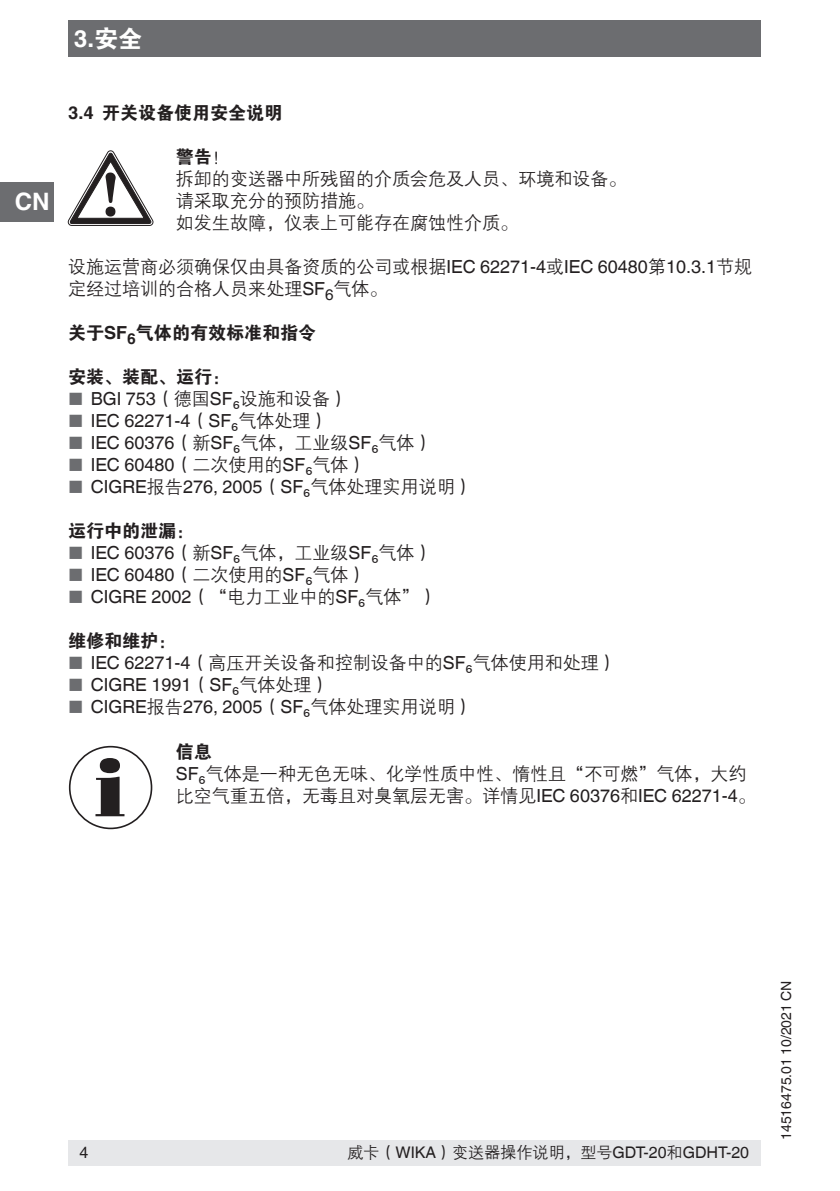
<style>
.page{position:relative;width:840px;height:1191px;background:#fff}
.page>*{position:absolute;margin:0;border:0;box-sizing:border-box;transform-origin:0 0}
.t1{font:700 24px "Helvetica World";color:#fff}
.t2{font:18px "Helvetica World";color:#231f20}
.t3{font:18px/22px "FZZDXJW GB1 0";color:#231f20}
.t4{font:18px "FZDHTJW GB1 0";color:#231f20}
.t5{font:16px "Helvetica World";color:#231f20}
.t6{font:14px "Helvetica World";color:#231f20}
.s1{font-family:"FZDHTJW GB1 0";font-weight:400}
.s2{font-family:"Helvetica World";font-weight:700}
.s3{font-family:"Helvetica World"}
.s4{font-family:"FZZDXJW GB1 0";font-size:15.4px;color:#6c6d70}
.s5{font-family:"FZZDXJW GB1 0"}
.s6{font-size:15.4px;color:#6c6d70}
</style>
<div class="page">
<div style="left:68px;top:1140px;width:692px;height:25px;background:#e6e7e9"></div>
<div style="left:68px;top:20px;width:692px;height:37px;background:#6c6d70"></div>
<div style="left:0;top:182px;width:54px;height:39px;background:#6c6d70"></div>
<svg style="left:68px;top:151px;width:85px;height:75px"></svg>
<svg style="left:95px;top:758px;width:29px;height:58px"></svg>
<div style="left:69px;top:746px;width:83px;height:83px;border:2px solid #231f20;border-radius:50%"></div>
<h1 class="t1" style="left:74px;top:25px;width:70px">3.<span class="s1">安全</span></h1>
<h1 class="t1" style="left:15px;top:188px;width:36px">CN</h1>
<p class="t4" style="left:68px;top:103px;width:216px"><span class="s2">3.4</span> 开关设备使用安全说明</p>
<p class="t4" style="left:176px;top:147px;width:55px">警告！</p>
<p class="t3" style="left:176px;top:169px;width:452px">拆卸的变送器中所残留的介质会危及人员、环境和设备。请采取充分的预防措施。<br>如发生故障，仪表上可能存在腐蚀性介质。</p>
<p class="t3" style="left:68px;top:257px;width:685px">设施运营商必须确保仅由具备资质的公司或根据<span class="s3">IEC 62271-4</span>或<span class="s3">IEC 60480</span>第<span class="s3">10.3.1</span>节规定经过培训的合格人员来处理<span class="s3">SF</span><sub>6</sub>气体。</p>
<p class="t4" style="left:68px;top:323px;width:249px">关于<span class="s2">SF</span><sub>6</sub>气体的有效标准和指令</p>
<p class="t4" style="left:68px;top:367px;width:164px">安装、装配、运行：</p>
<p class="t2" style="left:68px;top:388px;width:281px"><span class="s4">■</span> BGI 753<span class="s5">（德国</span>SF₆<span class="s5">设施和设备）</span></p>
<p class="t2" style="left:68px;top:410px;width:262px"><span class="s4">■</span> IEC 62271-4<span class="s5">（</span>SF₆<span class="s5">气体处理）</span></p>
<p class="t2" style="left:68px;top:432px;width:366px"><span class="s4">■</span> IEC 60376<span class="s5">（新</span>SF₆<span class="s5">气体，工业级</span>SF₆<span class="s5">气体）</span></p>
<p class="t2" style="left:68px;top:454px;width:300px"><span class="s4">■</span> IEC 60480<span class="s5">（二次使用的</span>SF₆<span class="s5">气体）</span></p>
<p class="t2" style="left:68px;top:476px;width:406px"><span class="s4">■</span> CIGRE<span class="s5">报告</span>276, 2005<span class="s5">（</span>SF₆<span class="s5">气体处理实用说明）</span></p>
<p class="t4" style="left:68px;top:521px;width:127px">运行中的泄漏：</p>
<p class="t2" style="left:68px;top:542px;width:366px"><span class="s4">■</span> IEC 60376<span class="s5">（新</span>SF₆<span class="s5">气体，工业级</span>SF₆<span class="s5">气体）</span></p>
<p class="t2" style="left:68px;top:564px;width:300px"><span class="s4">■</span> IEC 60480<span class="s5">（二次使用的</span>SF₆<span class="s5">气体）</span></p>
<p class="t2" style="left:68px;top:586px;width:371px"><span class="s4">■</span> CIGRE 2002<span class="s5">（“电力工业中的</span>SF₆<span class="s5">气体”）</span></p>
<p class="t4" style="left:68px;top:631px;width:109px">维修和维护：</p>
<p class="t3" style="left:68px;top:653px;width:550px"><span class="s6">■</span> <span class="s3">IEC 62271-4</span>（高压开关设备和控制设备中的<span class="s3">SF₆</span>气体使用和处理）</p>
<p class="t2" style="left:68px;top:674px;width:263px"><span class="s4">■</span> CIGRE 1991<span class="s5">（</span>SF₆<span class="s5">气体处理）</span></p>
<p class="t2" style="left:68px;top:696px;width:406px"><span class="s4">■</span> CIGRE<span class="s5">报告</span>276, 2005<span class="s5">（</span>SF₆<span class="s5">气体处理实用说明）</span></p>
<p class="t4" style="left:176px;top:741px;width:37px">信息</p>
<p class="t3" style="left:176px;top:763px;width:581px"><span class="s3">SF₆</span>气体是一种无色无味、化学性质中性、惰性且“不可燃”气体，大约比空气重五倍，无毒且对臭氧层无害。详情见<span class="s3">IEC 60376</span>和<span class="s3">IEC 62271-4</span>。</p>
<p class="t5" style="left:79px;top:1143px;width:10px">4</p>
<p class="t5" style="left:347px;top:1143px;width:403px"><span class="s5">威卡（</span>WIKA<span class="s5">）变送器操作说明，型号</span>GDT-20<span class="s5">和</span>GDHT-20</p>
<p class="t6" style="left:777px;top:1140px;width:161px;rotate:-90deg">14516475.01 10/2021 CN</p>
</div>
